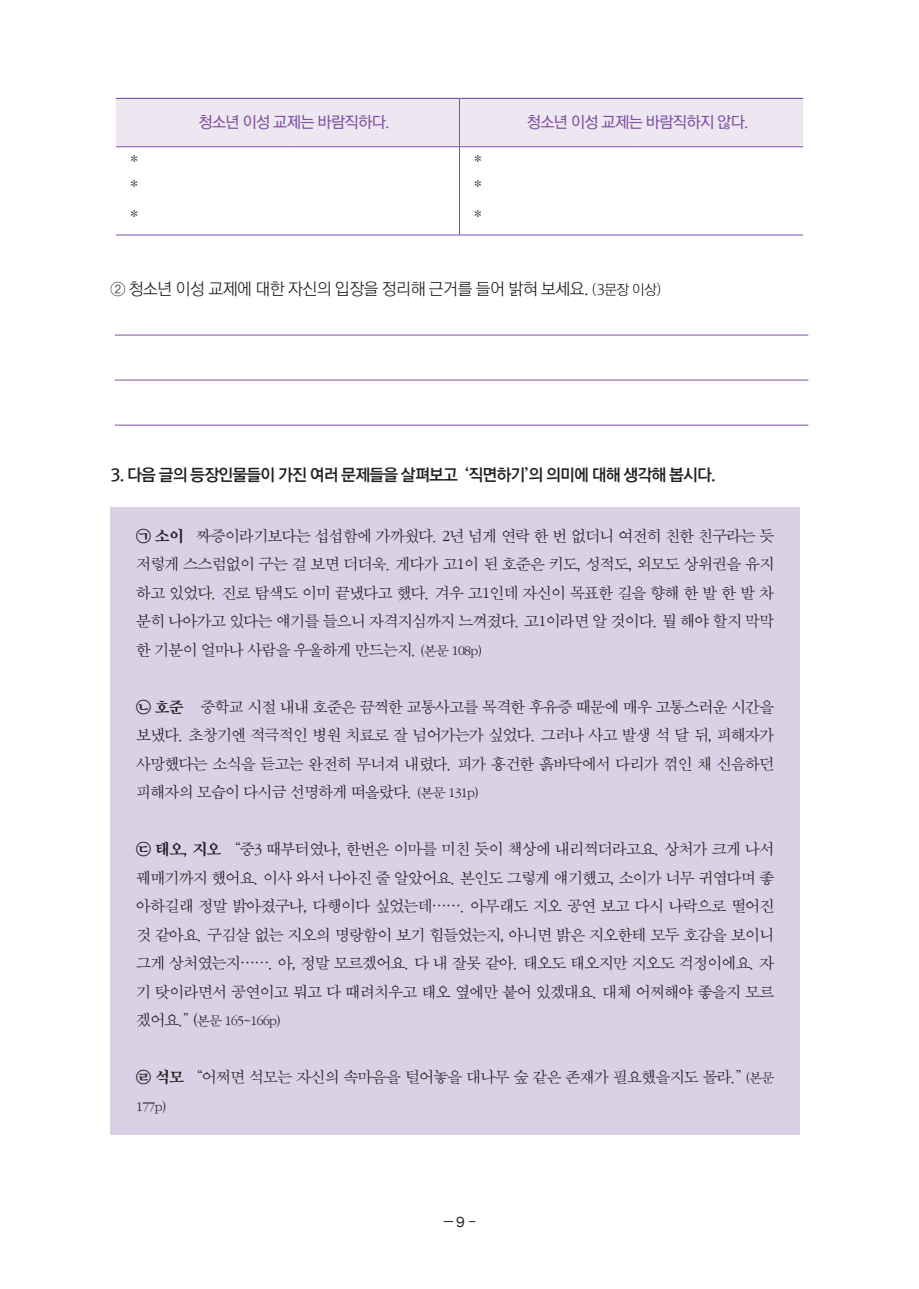
<style>
.page{position:relative;width:919px;height:1289px;background:#fff}
.page>*{position:absolute;margin:0;border:0;box-sizing:border-box;transform-origin:0 0}
.t1{font:500 18px "Adobe Myungjo Std";color:#231f20}
.본문고딕_먹{font:16.5px/28.5px "SD Myeongjo a Lt";letter-spacing:-.04em;color:#231f20;text-align:justify}
.문제제목{font:16.5px "Rix Go B";letter-spacing:-.05em;color:#231f20}
.보기1234{font:16.5px "Rix Go L";letter-spacing:-.03em;color:#231f20}
.표제목{font:15.75px "Rix Go M";letter-spacing:-.04em;color:#7f4e9f}
.t2{font:15px "Franklin Gothic";color:#231f20}
.본문고딕_먹-2{font:14.1px "SD Myeongjo a Lt";letter-spacing:-.04em;color:#231f20}
.s1{font-size:14.1px}
.s2{font-family:"SD Myeongjo c Bd"}
.s3{font-size:16.5px}
</style>
<div class="page">
<hr style="left:443px;top:1221px;width:32px;height:1px;background:#231f20">
<div style="left:453px;top:1212px;width:15px;height:17px;background:#fff"></div>
<hr style="left:115px;top:335px;width:693px;height:1px;background:#7f4e9f">
<hr style="left:115px;top:380px;width:693px;height:1px;background:#7f4e9f">
<hr style="left:115px;top:425px;width:693px;height:1px;background:#7f4e9f">
<svg style="left:116px;top:99px;width:687px;height:73px"></svg>
<hr style="left:459px;top:172px;width:1px;height:30px;background:#7f4e9f">
<hr style="left:459px;top:202px;width:1px;height:33px;background:#7f4e9f">
<hr style="left:459px;top:146px;width:177px;height:1px;background:#7f4e9f">
<hr style="left:636px;top:146px;width:167px;height:1px;background:#7f4e9f">
<hr style="left:116px;top:98px;width:174px;height:1px;background:#7f4e9f">
<hr style="left:290px;top:98px;width:169px;height:1px;background:#7f4e9f">
<hr style="left:459px;top:98px;width:177px;height:1px;background:#7f4e9f">
<hr style="left:636px;top:98px;width:167px;height:1px;background:#7f4e9f">
<hr style="left:116px;top:146px;width:174px;height:1px;background:#7f4e9f">
<hr style="left:290px;top:146px;width:169px;height:1px;background:#7f4e9f">
<hr style="left:116px;top:235px;width:174px;height:1px;background:#7f4e9f">
<hr style="left:290px;top:235px;width:169px;height:1px;background:#7f4e9f">
<hr style="left:459px;top:235px;width:177px;height:1px;background:#7f4e9f">
<hr style="left:636px;top:235px;width:167px;height:1px;background:#7f4e9f">
<div style="left:111px;top:507px;width:688px;height:627px;background:#dbd1e7"></div>
<p class="표제목" style="left:198px;top:113px;width:193px">청소년 이성 교제는 바람직하다.</p>
<p class="표제목" style="left:526px;top:113px;width:223px">청소년 이성 교제는 바람직하지 않다.</p>
<p class="t1" style="left:130px;top:149px;width:10px">*</p>
<p class="t1" style="left:473px;top:149px;width:10px">*</p>
<p class="t1" style="left:130px;top:174px;width:10px">*</p>
<p class="t1" style="left:473px;top:174px;width:10px">*</p>
<p class="t1" style="left:130px;top:204px;width:10px">*</p>
<p class="t1" style="left:473px;top:204px;width:10px">*</p>
<p class="보기1234" style="left:111px;top:279px;width:552px">② 청소년 이성 교제에 대한 자신의 입장을 정리해 근거를 들어 밝혀 보세요. <span class="s1">(3문장 이상)</span></p>
<p class="문제제목" style="left:111px;top:464px;width:606px">3. 다음 글의 등장인물들이 가진 여러 문제들을 살펴보고 ‘직면하기’의 의미에 대해 생각해 봅시다.</p>
<p class="본문고딕_먹" style="left:136px;top:521px;width:639px"><span class="s2">㉠ 소이</span> 짜증이라기보다는 섭섭함에 가까웠다. 2년 넘게 연락 한 번 없더니 여전히 친한 친구라는 듯 저렇게 스스럼없이 구는 걸 보면 더더욱. 게다가 고1이 된 호준은 키도, 성적도, 외모도 상위권을 유지 하고 있었다. 진로 탐색도 이미 끝냈다고 했다. 겨우 고1인데 자신이 목표한 길을 향해 한 발 한 발 차 분히 나아가고 있다는 얘기를 들으니 자격지심까지 느껴졌다. 고1이라면 알 것이다. 뭘 해야 할지 막막 한 기분이 얼마나 사람을 우울하게 만드는지. <span class="s1">(본문 108p)</span></p>
<p class="본문고딕_먹" style="left:136px;top:692px;width:639px"><span class="s2">㉡ 호준</span> 중학교 시절 내내 호준은 끔찍한 교통사고를 목격한 후유증 때문에 매우 고통스러운 시간을 보냈다. 초창기엔 적극적인 병원 치료로 잘 넘어가는가 싶었다. 그러나 사고 발생 석 달 뒤, 피해자가 사망했다는 소식을 듣고는 완전히 무너져 내렸다. 피가 흥건한 흙바닥에서 다리가 꺾인 채 신음하던 피해자의 모습이 다시금 선명하게 떠올랐다. <span class="s1">(본문 131p)</span></p>
<p class="본문고딕_먹" style="left:136px;top:835px;width:639px"><span class="s2">㉢ 태오, 지오</span> “중3 때부터였나, 한번은 이마를 미친 듯이 책상에 내리찍더라고요. 상처가 크게 나서 꿰매기까지 했어요. 이사 와서 나아진 줄 알았어요. 본인도 그렇게 얘기했고, 소이가 너무 귀엽다며 좋 아하길래 정말 밝아졌구나, 다행이다 싶었는데……. 아무래도 지오 공연 보고 다시 나락으로 떨어진 것 같아요. 구김살 없는 지오의 명랑함이 보기 힘들었는지, 아니면 밝은 지오한테 모두 호감을 보이니 그게 상처였는지……. 아, 정말 모르겠어요. 다 내 잘못 같아. 태오도 태오지만 지오도 걱정이에요. 자 기 탓이라면서 공연이고 뭐고 다 때려치우고 태오 옆에만 붙어 있겠대요. 대체 어찌해야 좋을지 모르</p>
<p class="본문고딕_먹-2" style="left:136px;top:1014px;width:147px"><span class="s3">겠어요.” (</span>본문 165~166p)</p>
<p class="본문고딕_먹" style="left:136px;top:1063px;width:639px"><span class="s2">㉣ 석모</span> “어쩌면 석모는 자신의 속마음을 털어놓을 대나무 숲 같은 존재가 필요했을지도 몰라.” <span class="s1">(본문</span></p>
<p class="본문고딕_먹-2" style="left:136px;top:1099px;width:33px">177p)</p>
<p class="t2" style="left:456px;top:1212px;width:10px">9</p>
</div>
